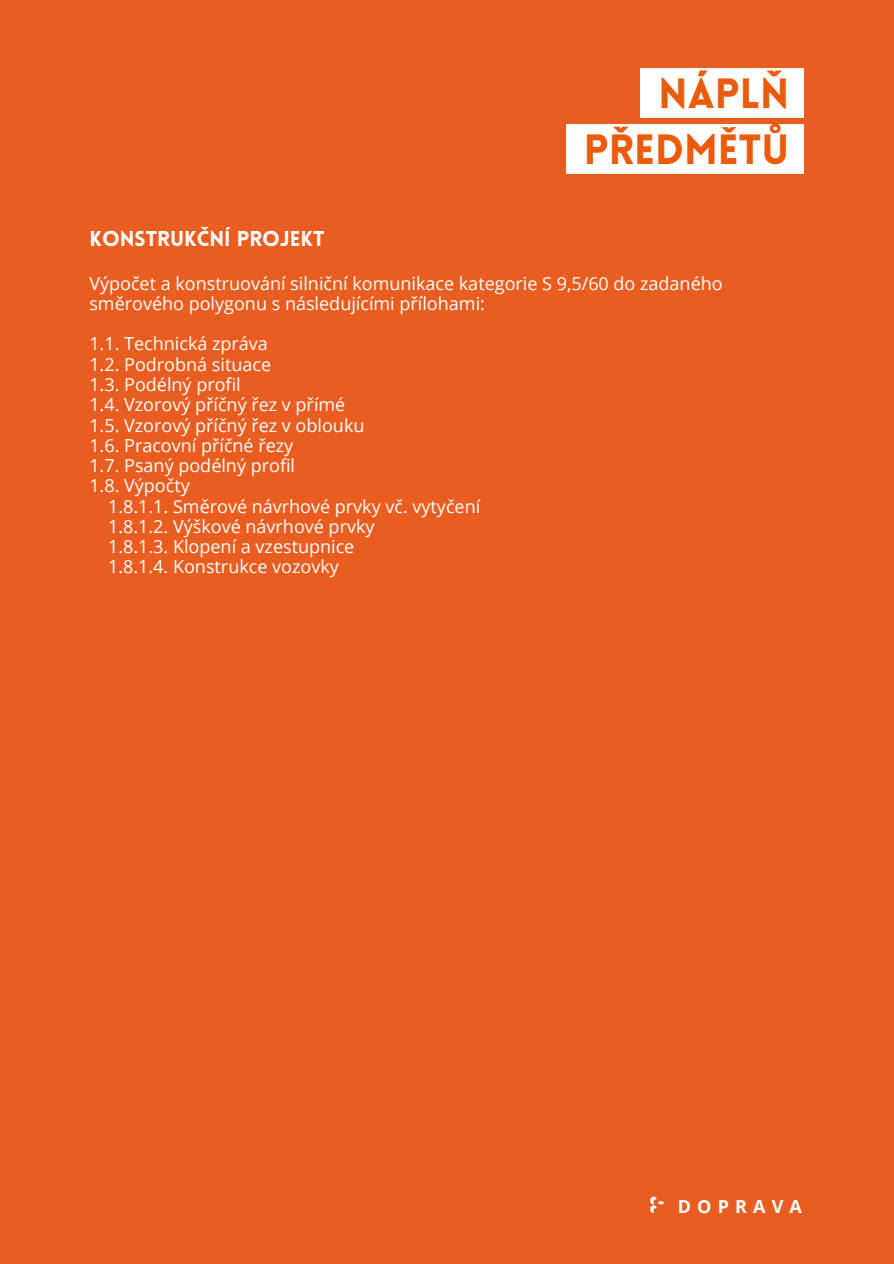
<style>
.page{position:relative;width:894px;height:1264px;background:#fff}
.page>*{position:absolute;margin:0;border:0;box-sizing:border-box;transform-origin:0 0}
.t1{font:900 41.4px/55.7px "Lovelo";color:#ea5b0b;text-align:right}
.t2{font:900 21px "Lovelo";color:#fff}
.t3{font:18px/20.2px "Open Sans";color:#fff}
.t4{font:700 18px "Open Sans";letter-spacing:.34em;color:#fff}
</style>
<div class="page">
<div style="left:0;top:0;width:893px;height:1263px;background:#ea5d20"></div>
<div style="left:566px;top:124px;width:237px;height:50px;background:#fff"></div>
<div style="left:640px;top:68px;width:164px;height:50px;background:#fff"></div>
<img style="left:649px;top:1196px;width:16px;height:16px">
<h1 class="t1" style="left:583px;top:70px;width:207px">NÁPLŇ<br>PŘEDMĚTŮ</h1>
<p class="t2" style="left:89px;top:230px;width:236px">KONSTRUKČNÍ PROJEKT</p>
<p class="t3" style="left:89px;top:272px;width:634px">Výpočet a konstruování silniční komunikace kategorie S 9,5/60 do zadaného směrového polygonu s následujícími přílohami:</p>
<p class="t3" style="left:89px;top:333px;width:276px">1.1. Technická zpráva<br>1.2. Podrobná situace<br>1.3. Podélný profil<br>1.4. Vzorový příčný řez v přímé<br>1.5. Vzorový příčný řez v oblouku<br>1.6. Pracovní příčné řezy<br>1.7. Psaný podélný profil<br>1.8. Výpočty</p>
<p class="t3" style="left:108px;top:495px;width:373px">1.8.1.1. Směrové návrhové prvky vč. vytyčení 1.8.1.2. Výškové návrhové prvky<br>1.8.1.3. Klopení a vzestupnice<br>1.8.1.4. Konstrukce vozovky</p>
<p class="t4" style="left:677px;top:1193px;width:126px">DOPRAVA</p>
</div>
